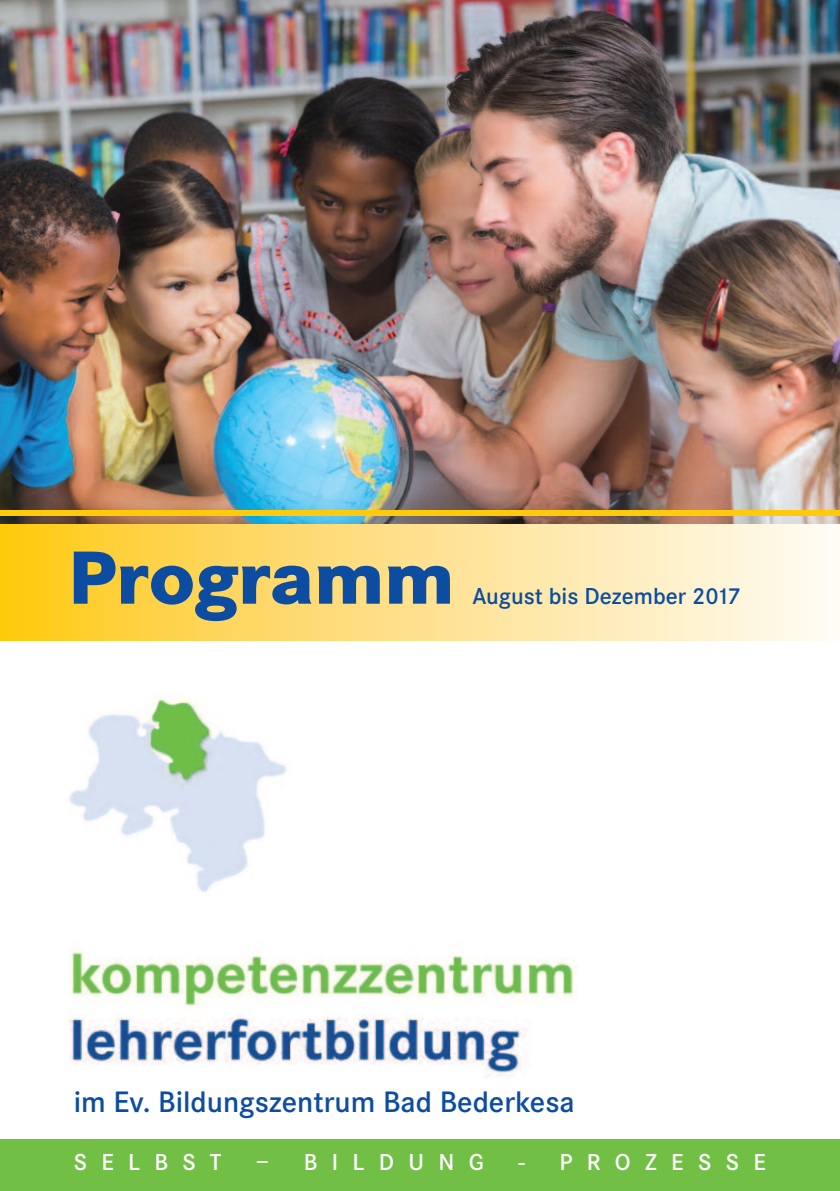
<style>
.page{position:relative;width:840px;height:1191px;background:#fff}
.page>*{position:absolute;margin:0;border:0;box-sizing:border-box;transform-origin:0 0}
.t1{font:800 78.2px "Corporate S";color:#0d4da1}
.t2{font:600 30.8px "Corporate S";color:#0d4da1}
.t3{font:600 24px "Corporate SSC";letter-spacing:.595em;color:#fff}
.t4{font:600 24px "Corporate S";color:#0d4da1}
</style>
<div class="page">
<img style="left:0;top:0;width:839px;height:524px">
<img style="left:68px;top:695px;width:510px;height:383px">
<svg style="left:0;top:524px;width:831px;height:117px;background:#fee189"></svg>
<div style="left:0;top:1140px;width:839px;height:51px;background:#71bf44"></div>
<div style="left:0;top:510px;width:839px;height:6px;background:#feca0a"></div>
<h1 class="t1" style="left:68px;top:531px;width:388px">Programm</h1>
<p class="t4" style="left:472px;top:581px;width:270px">August bis Dezember 2017</p>
<p class="t2" style="left:74px;top:1083px;width:502px">im Ev. Bildungszentrum Bad Bederkesa</p>
<p class="t3" style="left:74px;top:1148px;width:149px">SELBST</p>
<p class="t3" style="left:256px;top:1148px;width:229px">– BILDUNG</p>
<p class="t3" style="left:518px;top:1148px;width:249px">- PROZESSE</p>
</div>
